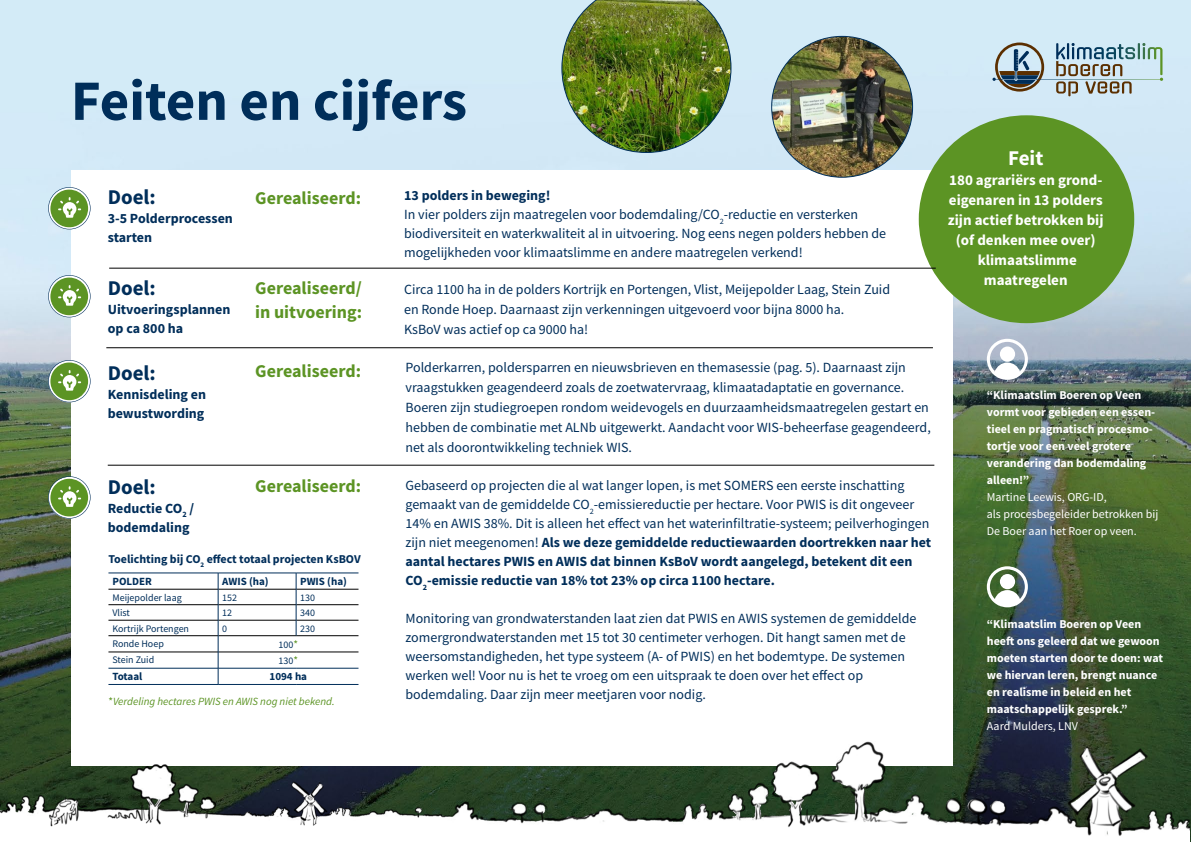
<style>
.page{position:relative;width:1191px;height:842px;background:#fff}
.page>*{position:absolute;margin:0;border:0;box-sizing:border-box;transform-origin:0 0}
.t1{font:700 57px "Source Sans Pro";color:#002e5a}
.t2{font:700 21px "Source Sans Pro";color:#002e5a}
.t3{font:700 21px "Source Sans Pro";color:#fff}
.t4{font:700 18px/24px "Source Sans Pro";color:#5c9424}
.t5{font:700 15px/20px "Source Sans Pro";color:#fff;text-align:center}
.t6{font:14px/19px "Source Sans Pro";color:#002e5a}
.t7{font:700 14px/19px "Source Sans Pro";color:#002e5a}
.t8{font:700 12px/17px "Source Sans Pro";color:#fff}
.t9{font:12px/17px "Source Sans Pro";color:#fff}
.t10{font:700 12px "Source Sans Pro";color:#002e5a}
.t11{font:italic 11px/24.1px "Source Sans Pro";color:#5c9424}
.t12{font:700 11px "Source Sans Pro";color:#002e5a}
.t13{font:10px "Source Sans Pro";color:#002e5a}
.s1{font-size:11px;color:#5c9424}
.s2{font-weight:700;font-style:normal;color:#002e5a}
.s3{font-style:normal}
.s4{font-weight:700}
</style>
<div class="page">
<img style="left:0;top:0;width:1191px;height:842px">
<svg style="left:992px;top:43px;width:171px;height:53px;background:#a7b8bc"></svg>
<img style="left:561px;top:0;width:170px;height:153px">
<div style="left:71px;top:171px;width:881px;height:595px;background:#fff"></div>
<div style="left:918px;top:115px;width:216px;height:208px;background:#5c9424;border-radius:50%"></div>
<svg style="left:986px;top:339px;width:42px;height:41px"></svg>
<svg style="left:986px;top:566px;width:42px;height:41px"></svg>
<hr style="left:108px;top:684px;width:110px;height:1px;background:#002e5a">
<svg style="left:108px;top:573px;width:250px;height:111px"></svg>
<hr style="left:218px;top:668px;width:78px;height:1px;background:#002e5a">
<hr style="left:296px;top:668px;width:62px;height:1px;background:#002e5a">
<hr style="left:218px;top:684px;width:78px;height:1px;background:#002e5a">
<hr style="left:296px;top:684px;width:62px;height:1px;background:#002e5a">
<svg style="left:48px;top:187px;width:43px;height:42px"></svg>
<svg style="left:48px;top:275px;width:43px;height:42px"></svg>
<svg style="left:48px;top:360px;width:43px;height:42px"></svg>
<svg style="left:48px;top:476px;width:43px;height:43px"></svg>
<img style="left:771px;top:36px;width:141px;height:141px;border-radius:70px">
<hr style="left:109px;top:268px;width:826px;height:1px;background:#000">
<hr style="left:106px;top:347px;width:827px;height:1px;background:#000">
<hr style="left:108px;top:465px;width:826px;height:1px;background:#000">
<img style="left:0;top:733px;width:1189px;height:109px">
<h1 class="t1" style="left:71px;top:62px;width:398px">Feiten en cijfers</h1>
<h2 class="t2" style="left:108px;top:183px;width:50px">Doel:</h2>
<p class="t7" style="left:108px;top:209px;width:127px">3-5 Polderprocessen starten</p>
<h2 class="t2" style="left:108px;top:274px;width:50px">Doel:</h2>
<p class="t7" style="left:108px;top:300px;width:124px">Uitvoeringsplannen op ca 800 ha</p>
<h2 class="t2" style="left:108px;top:359px;width:50px">Doel:</h2>
<p class="t7" style="left:108px;top:385px;width:100px">Kennisdeling en bewustwording</p>
<h2 class="t2" style="left:108px;top:472px;width:50px">Doel:</h2>
<p class="t7" style="left:108px;top:498px;width:88px">Reductie CO<sub>2</sub> / bodemdaling</p>
<p class="t4" style="left:255px;top:185px;width:107px">Gerealiseerd:</p>
<p class="t4" style="left:255px;top:276px;width:108px">Gerealiseerd/ in uitvoering:</p>
<p class="t4" style="left:255px;top:359px;width:107px">Gerealiseerd:</p>
<p class="t4" style="left:255px;top:474px;width:107px">Gerealiseerd:</p>
<p class="t10" style="left:108px;top:551px;width:254px">Toelichting bij CO<sub>2</sub> effect totaal projecten KsBOV</p>
<p class="t12" style="left:112px;top:574px;width:41px">POLDER</p>
<p class="t12" style="left:222px;top:574px;width:48px">AWIS (ha)</p>
<p class="t12" style="left:300px;top:574px;width:48px">PWIS (ha)</p>
<p class="t13" style="left:112px;top:591px;width:71px">Meijepolder laag</p>
<p class="t13" style="left:222px;top:591px;width:16px">152</p>
<p class="t13" style="left:300px;top:591px;width:16px">130</p>
<p class="t13" style="left:112px;top:606px;width:19px">Vlist</p>
<p class="t13" style="left:222px;top:606px;width:11px">12</p>
<p class="t13" style="left:300px;top:606px;width:16px">340</p>
<p class="t13" style="left:112px;top:622px;width:78px">Kortrijk Portengen</p>
<p class="t13" style="left:222px;top:622px;width:6px">0</p>
<p class="t13" style="left:300px;top:622px;width:16px">230</p>
<p class="t13" style="left:112px;top:637px;width:53px">Ronde Hoep</p>
<p class="t13" style="left:278px;top:638px;width:21px">100<span class="s1">*</span></p>
<p class="t13" style="left:112px;top:654px;width:43px">Stein Zuid</p>
<p class="t13" style="left:278px;top:654px;width:21px">130<span class="s1">*</span></p>
<p class="t12" style="left:112px;top:669px;width:31px">Totaal</p>
<p class="t11" style="left:108px;top:665px;width:228px;text-indent:161px"><span class="s2">1094 ha </span><span class="s3">*</span>Verdeling hectares PWIS en AWIS nog niet bekend.</p>
<p class="t6" style="left:404px;top:186px;width:484px"><span class="s4">13 polders in beweging!<br></span>In vier polders zijn maatregelen voor bodemdaling/CO<sub>2</sub>-reductie en versterken biodiversiteit en waterkwaliteit al in uitvoering. Nog eens negen polders hebben de mogelijkheden voor klimaatslimme en andere maatregelen verkend!</p>
<p class="t6" style="left:404px;top:279px;width:487px;line-height:20px">Circa 1100 ha in de polders Kortrijk en Portengen, Vlist, Meijepolder Laag, Stein Zuid en Ronde Hoep. Daarnaast zijn verkenningen uitgevoerd voor bijna 8000 ha.<br>KsBoV was actief op ca 9000 ha!</p>
<p class="t6" style="left:405px;top:357px;width:527px;line-height:20px">Polderkarren, poldersparren en nieuwsbrieven en themasessie (pag. 5). Daarnaast zijn vraagstukken geagendeerd zoals de zoetwatervraag, klimaatadaptatie en governance.<br>Boeren zijn studiegroepen rondom weidevogels en duurzaamheidsmaatregelen gestart en hebben de combinatie met ALNb uitgewerkt. Aandacht voor WIS-beheerfase geagendeerd, net als doorontwikkeling techniek WIS.</p>
<p class="t6" style="left:405px;top:476px;width:527px">Gebaseerd op projecten die al wat langer lopen, is met SOMERS een eerste inschatting gemaakt van de gemiddelde CO<sub>2</sub>-emissiereductie per hectare. Voor PWIS is dit ongeveer 14% en AWIS 38%. Dit is alleen het effect van het waterinfiltratie-systeem; peilverhogingen zijn niet meegenomen! <span class="s4">Als we deze gemiddelde reductiewaarden doortrekken naar het aantal hectares PWIS en AWIS dat binnen KsBoV wordt aangelegd, betekent dit een CO</span><sub>2</sub><span class="s4">-emissie reductie van 18% tot 23% op circa 1100 hectare.</span></p>
<p class="t6" style="left:405px;top:609px;width:512px">Monitoring van grondwaterstanden laat zien dat PWIS en AWIS systemen de gemiddelde zomergrondwaterstanden met 15 tot 30 centimeter verhogen. Dit hangt samen met de weersomstandigheden, het type systeem (A- of PWIS) en het bodemtype. De systemen werken wel! Voor nu is het te vroeg om een uitspraak te doen over het effect op bodemdaling. Daar zijn meer meetjaren voor nodig.</p>
<h2 class="t3" style="left:1008px;top:144px;width:37px">Feit</h2>
<p class="t5" style="left:948px;top:170px;width:157px">180 agrariërs en grond&shy;eigenaren in 13 polders zijn actief betrokken bij (of denken mee over) klimaatslimme maatregelen</p>
<p class="t8" style="left:986px;top:386px;width:170px">“Klimaatslim Boeren op Veen vormt voor gebieden een essen&shy;tieel en pragmatisch procesmo&shy;tortje voor een veel grotere verandering dan bodemdaling alleen!”</p>
<p class="t9" style="left:986px;top:488px;width:173px">Martine Leewis, ORG-ID,<br>als procesbegeleider betrokken bij<br>De Boer aan het Roer op veen.</p>
<p class="t8" style="left:986px;top:616px;width:178px">“Klimaatslim Boeren op Veen heeft ons geleerd dat we gewoon moeten starten door te doen: wat we hiervan leren, brengt nuance en realisme in beleid en het maatschappelijk gesprek.”</p>
<p class="t9" style="left:986px;top:718px;width:93px">Aard Mulders, LNV</p>
</div>
